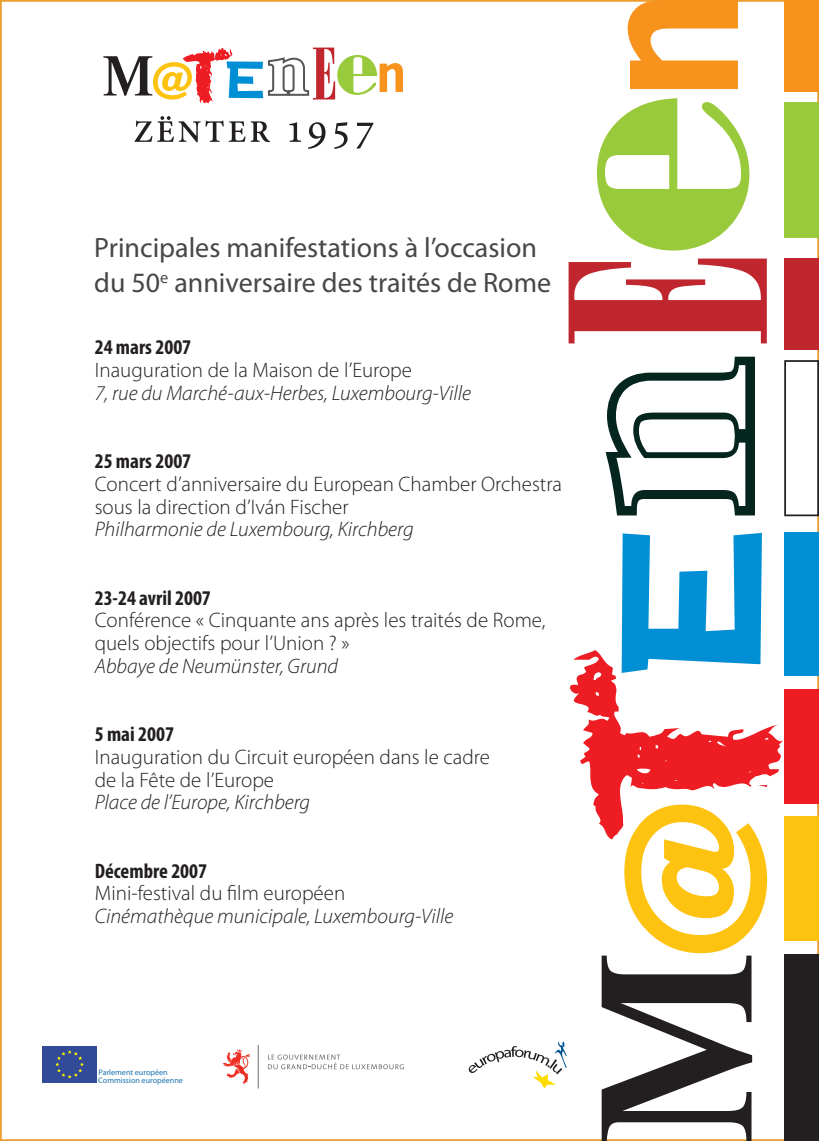
<style>
.page{position:relative;width:819px;height:1141px;background:#fff}
.page>*{position:absolute;margin:0;border:0;box-sizing:border-box;transform-origin:0 0}
.t1{font:28px/35px "Myriad Pro";color:#47474a}
.t2{font:300 21px/22.8px "Myriad Pro";color:#231f20}
.t3{font:italic 300 21px "Myriad Pro";color:#231f20}
.t4{font:700 condensed 21px "Myriad Pro";color:#231f20}
.t5{font:8.05px "Myriad Pro";color:#1870ae}
</style>
<div class="page">
<svg style="left:134px;top:116px;width:111px;height:26px"></svg>
<svg style="left:251px;top:121px;width:19px;height:21px"></svg>
<svg style="left:289px;top:122px;width:12px;height:20px"></svg>
<svg style="left:308px;top:122px;width:17px;height:27px"></svg>
<svg style="left:334px;top:122px;width:13px;height:27px"></svg>
<svg style="left:356px;top:123px;width:17px;height:26px"></svg>
<svg style="left:103px;top:48px;width:300px;height:56px"></svg>
<svg style="left:621px;top:533px;width:140px;height:117px"></svg>
<svg style="left:601px;top:839px;width:166px;height:302px"></svg>
<svg style="left:570px;top:650px;width:213px;height:189px"></svg>
<svg style="left:597px;top:98px;width:152px;height:153px"></svg>
<svg style="left:568px;top:259px;width:198px;height:84px"></svg>
<svg style="left:627px;top:0;width:111px;height:89px"></svg>
<svg style="left:605px;top:356px;width:150px;height:160px"></svg>
<div style="left:784px;top:954px;width:35px;height:187px;background:#231f20"></div>
<div style="left:784px;top:0;width:35px;height:92px;background:#f7931d"></div>
<div style="left:784px;top:817px;width:35px;height:124px;background:#fec210"></div>
<div style="left:784px;top:690px;width:35px;height:114px;background:#ee1d23"></div>
<div style="left:784px;top:532px;width:35px;height:144px;background:#008fd5"></div>
<div style="left:784px;top:360px;width:35px;height:156px;border:2px solid #231f20"></div>
<div style="left:784px;top:258px;width:35px;height:92px;background:#c0262d"></div>
<div style="left:784px;top:103px;width:35px;height:135px;background:#99ca3b"></div>
<svg style="left:468px;top:1041px;width:98px;height:47px"></svg>
<hr style="left:258px;top:1045px;width:1px;height:43px;background:#717074">
<svg style="left:222px;top:1049px;width:28px;height:35px"></svg>
<svg style="left:268px;top:1055px;width:136px;height:14px"></svg>
<div style="left:42px;top:1046px;width:55px;height:36px;background:#334a99"></div>
<svg style="left:55px;top:1050px;width:29px;height:28px"></svg>
<p class="t1" style="left:94px;top:230px;width:458px">Principales manifestations à l’occasion du 50<sup>e</sup> anniversaire des traités de Rome</p>
<p class="t4" style="left:95px;top:334px;width:98px">24 mars 2007</p>
<p class="t2" style="left:95px;top:358px;width:319px">Inauguration de la Maison de l’Europe</p>
<p class="t3" style="left:95px;top:380px;width:378px">7, rue du Marché-aux-Herbes, Luxembourg-Ville</p>
<p class="t4" style="left:95px;top:448px;width:98px">25 mars 2007</p>
<p class="t2" style="left:95px;top:472px;width:469px">Concert d’anniversaire du European Chamber Orchestra sous la direction d’Iván Fischer</p>
<p class="t3" style="left:95px;top:517px;width:320px">Philharmonie de Luxembourg, Kirchberg</p>
<p class="t4" style="left:95px;top:584px;width:118px">23-24 avril 2007</p>
<p class="t2" style="left:95px;top:609px;width:452px">Conférence « Cinquante ans après les traités de Rome,</p>
<p class="t2" style="left:95px;top:631px;width:256px">quels objectifs pour l’Union ? »</p>
<p class="t3" style="left:95px;top:653px;width:245px">Abbaye de Neumünster, Grund</p>
<p class="t4" style="left:95px;top:721px;width:81px">5 mai 2007</p>
<p class="t2" style="left:95px;top:745px;width:397px">Inauguration du Circuit européen dans le cadre</p>
<p class="t2" style="left:95px;top:768px;width:181px">de la Fête de l’Europe</p>
<p class="t3" style="left:95px;top:790px;width:217px">Place de l’Europe, Kirchberg</p>
<p class="t4" style="left:95px;top:857px;width:114px">Décembre 2007</p>
<p class="t2" style="left:95px;top:882px;width:252px">Mini-festival du film européen</p>
<p class="t3" style="left:95px;top:903px;width:360px">Cinémathèque municipale, Luxembourg-Ville</p>
<p class="t5" style="left:98px;top:1067px;width:71px">Parlement européen</p>
<p class="t5" style="left:98px;top:1075px;width:86px">Commission européenne</p>
</div>
